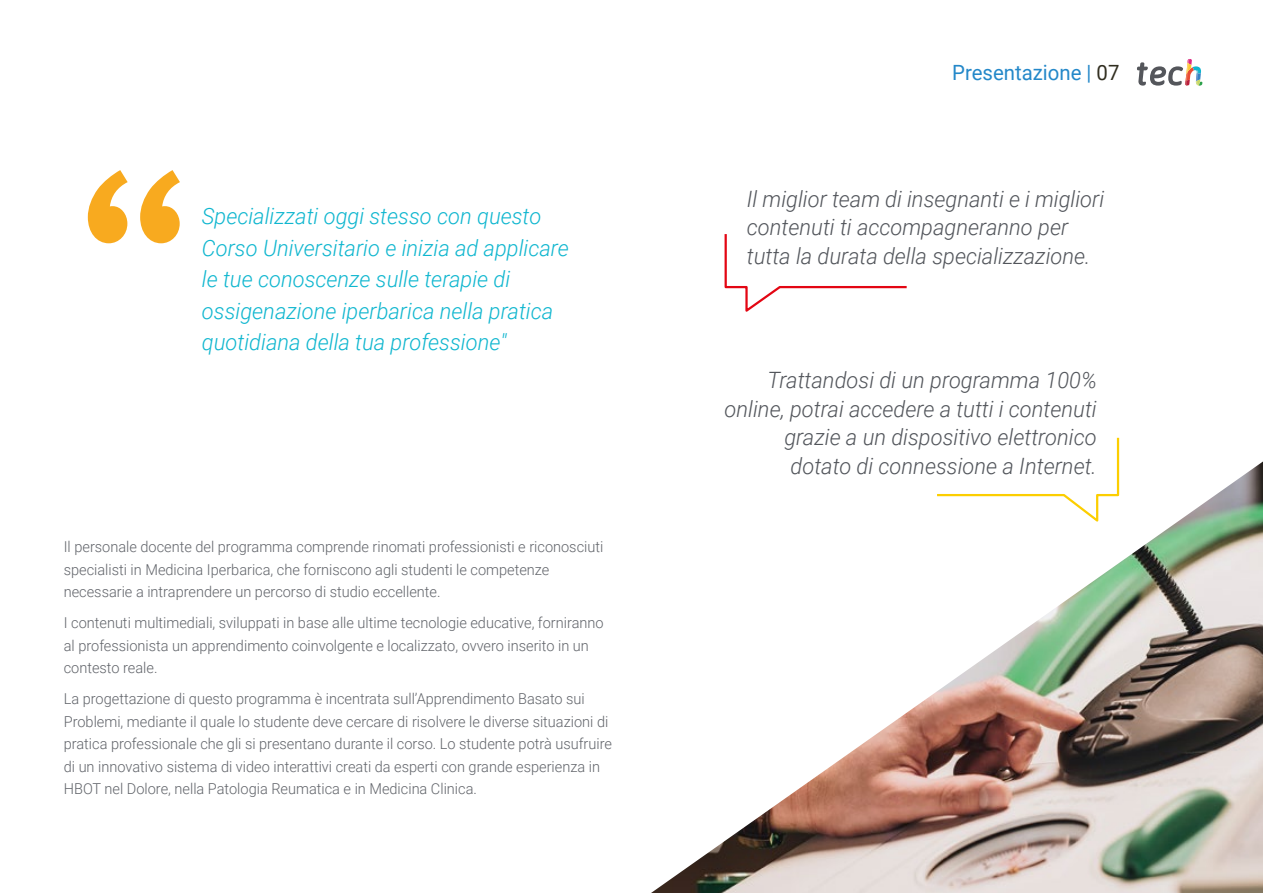
<style>
.page{position:relative;width:1263px;height:893px;background:#fff}
.page>*{position:absolute;margin:0;border:0;box-sizing:border-box;transform-origin:0 0}
.t1{font:italic 300 22.5px/28.5px "Roboto";color:#52555b;text-align:right}
.t2{font:italic 300 22.5px/31.5px "Roboto";color:#0fb6cf}
.t3{font:21px "Roboto";color:#2488c9}
.t4{font:300 15px/22.5px "Roboto";color:#61646a}
.s1{color:#312e20}
</style>
<div class="page">
<svg style="left:88px;top:170px;width:92px;height:73px"></svg>
<svg style="left:1116px;top:437px;width:4px;height:24px"></svg>
<img style="left:651px;top:461px;width:612px;height:432px">
<svg style="left:724px;top:234px;width:183px;height:78px"></svg>
<svg style="left:1137px;top:59px;width:65px;height:27px"></svg>
<h1 class="t2" style="left:202px;top:200px;width:368px">Specializzati oggi stesso con questo Corso Universitario e inizia ad applicare le tue conoscenze sulle terapie di ossigenazione iperbarica nella pratica quotidiana della tua professione"</h1>
<p class="t4" style="left:64px;top:535px;width:541px">Il personale docente del programma comprende rinomati professionisti e riconosciuti specialisti in Medicina Iperbarica, che forniscono agli studenti le competenze necessarie a intraprendere un percorso di studio eccellente.</p>
<p class="t4" style="left:64px;top:611px;width:541px">I contenuti multimediali, sviluppati in base alle ultime tecnologie educative, forniranno al professionista un apprendimento coinvolgente e localizzato, ovvero inserito in un contesto reale.</p>
<p class="t4" style="left:64px;top:687px;width:550px">La progettazione di questo programma è incentrata sull’Apprendimento Basato sui Problemi, mediante il quale lo studente deve cercare di risolvere le diverse situazioni di pratica professionale che gli si presentano durante il corso. Lo studente potrà usufruire di un innovativo sistema di video interattivi creati da esperti con grande esperienza in HBOT nel Dolore, nella Patologia Reumatica e in Medicina Clinica.</p>
<h2 class="t3" style="left:952px;top:57px;width:169px">Presentazione | <span class="s1">07</span></h2>
<h1 class="t1" style="left:747px;top:184px;width:359px;text-align:left">Il miglior team di insegnanti e i migliori contenuti ti accompagneranno per tutta la durata della specializzazione.</h1>
<h1 class="t1" style="left:724px;top:365px;width:374px">Trattandosi di un programma 100% online, potrai accedere a tutti i contenuti grazie a un dispositivo elettronico dotato di connessione a Internet.</h1>
</div>
